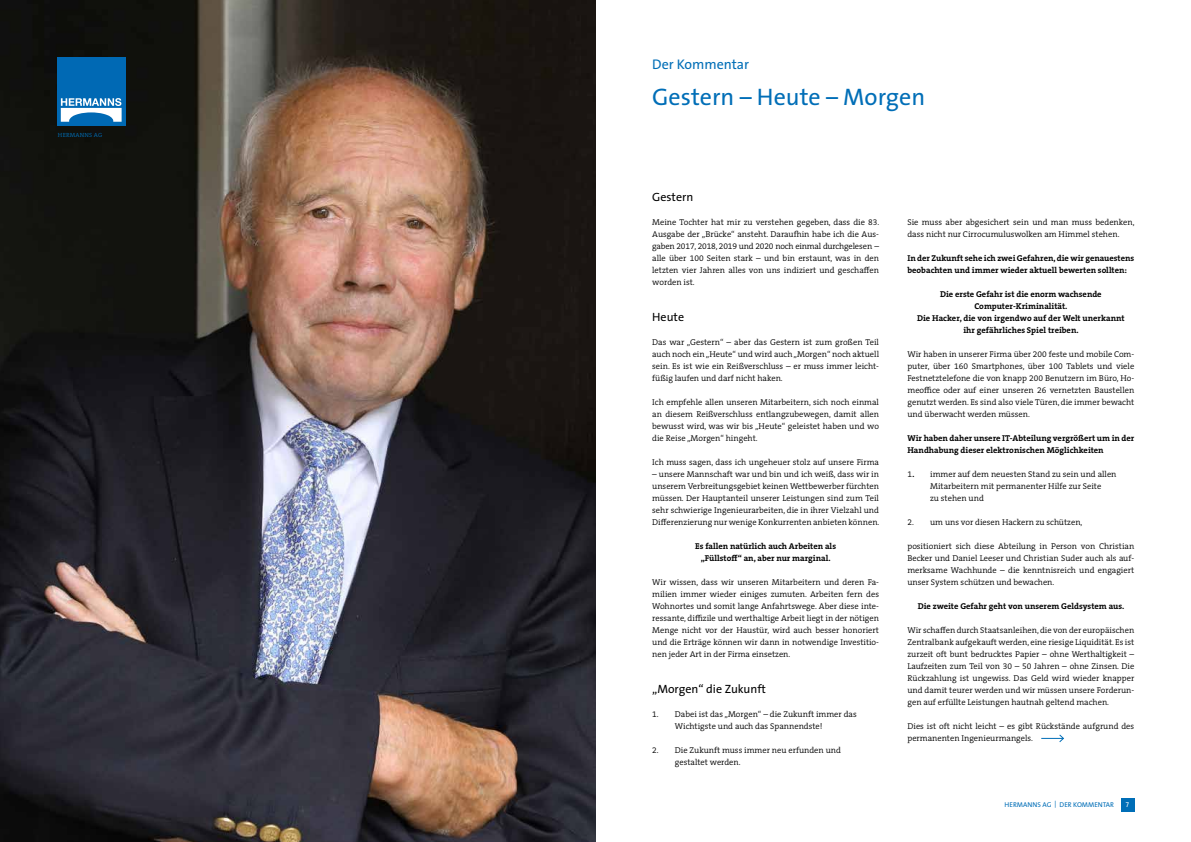
<style>
.page{position:relative;width:1191px;height:842px;background:#fff}
.page>*{position:absolute;margin:0;border:0;box-sizing:border-box;transform-origin:0 0}
.t1{font:24px "The Sans";color:#006eb7}
.t2{font:14px "The Sans";color:#006eb7}
.t3{font:12px "The Sans";color:#000}
.t4{font:300 8.5px/12px "The Serif B W4";color:#000;text-align:justify}
.t5{font:700 8.5px/12px "The Serif B W7";color:#000}
.t6{font:7px "The Sans";color:#006eb7}
.t7{font:7px "The Sans Caps";color:#fff}
.t8{font:300 6px "The Serif B W4";letter-spacing:.025em;color:#006eb7}
.s1{font-size:12px}
</style>
<div class="page">
<div style="left:1120px;top:799px;width:14px;height:13px;background:#006eb7"></div>
<img style="left:0;top:0;width:595px;height:842px">
<div style="left:57px;top:57px;width:69px;height:69px;background:#0069b4"></div>
<svg style="left:61px;top:98px;width:61px;height:24px"></svg>
<svg style="left:1041px;top:734px;width:23px;height:8px"></svg>
<p class="t8" style="left:58px;top:131px;width:46px">HERMANNS AG</p>
<h2 class="t2" style="left:652px;top:52px;width:98px">Der Kommentar</h2>
<h1 class="t1" style="left:652px;top:77px;width:274px">Gestern – Heute – Morgen</h1>
<h3 class="t3" style="left:652px;top:187px;width:43px">Gestern</h3>
<p class="t4" style="left:652px;top:216px;width:229px">Meine Tochter hat mir zu verstehen gegeben, dass die 83.<br>Ausgabe der „Brücke“ ansteht. Daraufhin habe ich die Aus&shy;gaben 2017, 2018, 2019 und 2020 noch einmal durchgelesen – alle über 100 Seiten stark – und bin erstaunt, was in den letzten vier Jahren alles von uns indiziert und geschaffen worden ist.</p>
<h3 class="t3" style="left:652px;top:307px;width:33px">Heute</h3>
<p class="t4" style="left:652px;top:336px;width:228px">Das war „Gestern“ – aber das Gestern ist zum großen Teil auch noch ein „Heute“ und wird auch „Morgen“ noch aktuell sein. Es ist wie ein Reißverschluss – er muss immer leicht&shy;füßig laufen und darf nicht haken.</p>
<p class="t4" style="left:652px;top:396px;width:228px">Ich empfehle allen unseren Mitarbeitern, sich noch einmal an diesem Reißverschluss entlangzubewegen, damit allen bewusst wird, was wir bis „Heute“ geleistet haben und wo die Reise „Morgen“ hingeht.</p>
<p class="t4" style="left:652px;top:456px;width:228px">Ich muss sagen, dass ich ungeheuer stolz auf unsere Firma</p>
<p class="t4" style="left:652px;top:468px;width:229px">– unsere Mannschaft war und bin und ich weiß, dass wir in unserem Verbreitungsgebiet keinen Wettbewerber fürchten müssen. Der Hauptanteil unserer Leistungen sind zum Teil sehr schwierige Ingenieurarbeiten, die in ihrer Vielzahl und Differenzierung nur wenige Konkurrenten anbieten können.</p>
<p class="t5" style="left:695px;top:540px;width:142px;text-align:center">Es fallen natürlich auch Arbeiten als „Füllstoff“ an, aber nur marginal.</p>
<p class="t4" style="left:652px;top:576px;width:228px">Wir wissen, dass wir unseren Mitarbeitern und deren Fa&shy;milien immer wieder einiges zumuten. Arbeiten fern des Wohnortes und somit lange Anfahrtswege. Aber diese inte&shy;ressante, diffizile und werthaltige Arbeit liegt in der nötigen Menge nicht vor der Haustür, wird auch besser honoriert und die Erträge können wir dann in notwendige Investitio&shy;nen jeder Art in der Firma einsetzen.</p>
<h3 class="t3" style="left:652px;top:679px;width:115px">„Morgen“ die Zukunft</h3>
<p class="t4" style="left:675px;top:708px;width:183px;text-indent:-23px">1. Dabei ist das „Morgen“ – die Zukunft immer das<br>Wichtigste und auch das Spannendste!</p>
<p class="t4" style="left:675px;top:744px;width:167px;text-indent:-23px">2. Die Zukunft muss immer neu erfunden und gestaltet werden.</p>
<p class="t4" style="left:907px;top:216px;width:229px">Sie muss aber abgesichert sein und man muss bedenken, dass nicht nur Cirrocumuluswolken am Himmel stehen.</p>
<p class="t5" style="left:907px;top:252px;width:228px">In der Zukunft sehe ich zwei Gefahren, die wir genauestens beobachten und immer wieder aktuell bewerten sollten:</p>
<p class="t5" style="left:917px;top:288px;width:209px;text-align:center">Die erste Gefahr ist die enorm wachsende Computer-Kriminalität.<br>Die Hacker, die von irgendwo auf der Welt unerkannt ihr gefährliches Spiel treiben.</p>
<p class="t4" style="left:907px;top:348px;width:228px">Wir haben in unserer Firma über 200 feste und mobile Com&shy;puter, über 160 Smartphones, über 100 Tablets und viele Festnetztelefone die von knapp 200 Benutzern im Büro, Ho&shy;meoffice oder auf einer unseren 26 vernetzten Baustellen genutzt werden. Es sind also viele Türen, die immer bewacht und überwacht werden müssen.</p>
<p class="t5" style="left:907px;top:432px;width:228px">Wir haben daher unsere IT-Abteilung vergrößert um in der<br>Handhabung dieser elektronischen Möglichkeiten</p>
<p class="t4" style="left:930px;top:468px;width:188px;text-align:left;text-indent:-23px">1<span class="s1">.</span> immer auf dem neuesten Stand zu sein und allen<br>Mitarbeitern mit permanenter Hilfe zur Seite<br>zu stehen und</p>
<p class="t4" style="left:907px;top:516px;width:176px">2. um uns vor diesen Hackern zu schützen,</p>
<p class="t4" style="left:907px;top:540px;width:228px">positioniert sich diese Abteilung in Person von Christian Becker und Daniel Leeser und Christian Suder auch als auf&shy;merksame Wachhunde – die kenntnisreich und engagiert unser System schützen und bewachen.</p>
<p class="t5" style="left:917px;top:600px;width:208px">Die zweite Gefahr geht von unserem Geldsystem aus.</p>
<p class="t4" style="left:907px;top:624px;width:228px">Wir schaffen durch Staatsanleihen, die von der europäischen Zentralbank aufgekauft werden, eine riesige Liquidität. Es ist zurzeit oft bunt bedrucktes Papier – ohne Werthaltigkeit – Laufzeiten zum Teil von 30 – 50 Jahren – ohne Zinsen. Die Rückzahlung ist ungewiss. Das Geld wird wieder knapper und damit teurer werden und wir müssen unsere Forderun&shy;gen auf erfüllte Leistungen hautnah geltend machen.</p>
<p class="t4" style="left:907px;top:720px;width:228px">Dies ist oft nicht leicht – es gibt Rückstände aufgrund des permanenten Ingenieurmangels.</p>
<p class="t6" style="left:1004px;top:799px;width:111px">HERMANNS AG | DER KOMMENTAR</p>
<p class="t7" style="left:1126px;top:799px;width:5px">7</p>
</div>
